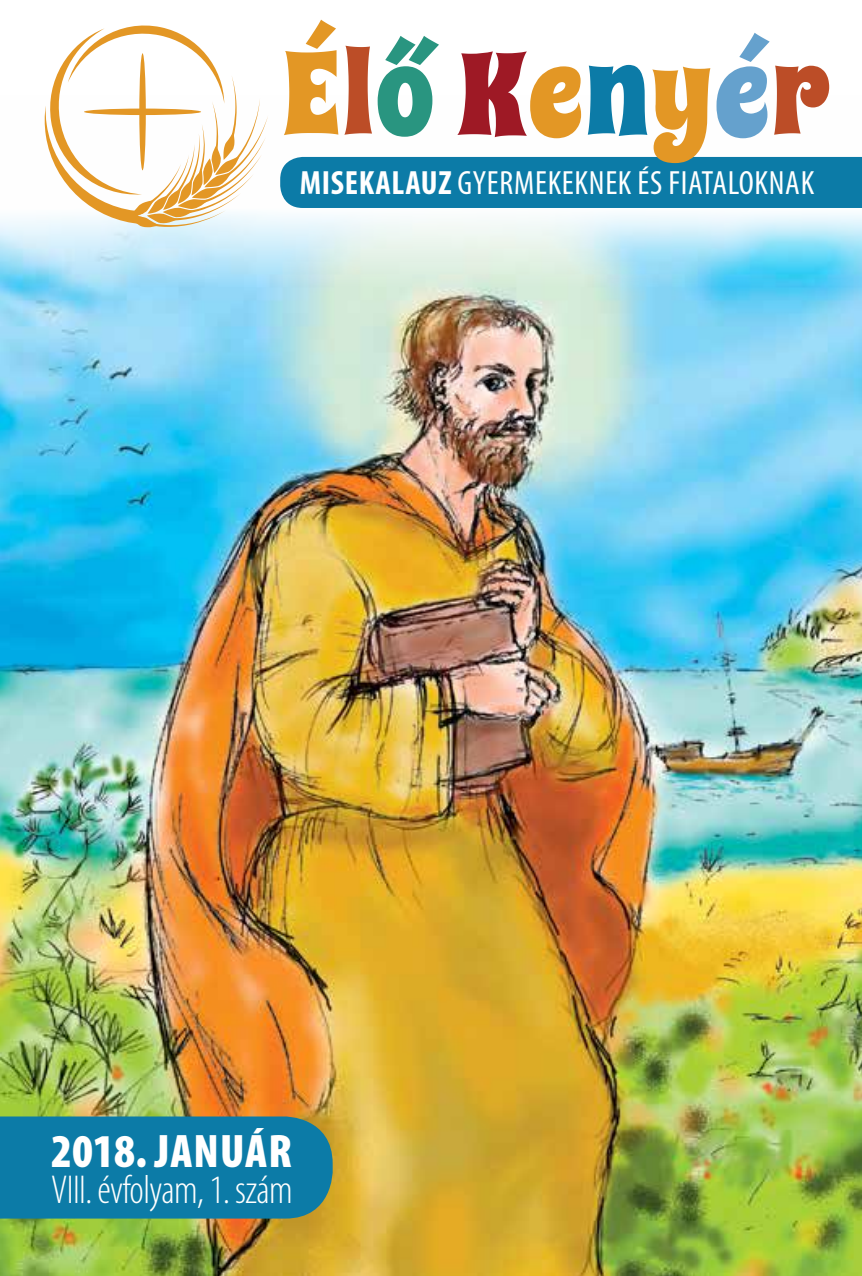
<style>
.page{position:relative;width:862px;height:1276px;background:#fff}
.page>*{position:absolute;margin:0;border:0;box-sizing:border-box;transform-origin:0 0}
.t1{font:117px "Spicy Rice";letter-spacing:.02em;color:#e39725}
.t2{font:900 condensed 47.25px "Myriad Pro";letter-spacing:.015em;color:#fff}
.t3{font:300 condensed 40.5px "Myriad Pro";letter-spacing:-.015em;color:#fff}
.t4{font:condensed 33.75px "Myriad Pro";letter-spacing:.02em;color:#fff}
.s1{color:#bc4d27}
.s2{color:#299580}
.s3{color:#9e1925}
.s4{color:#0c7ba7}
.s5{color:#65a1cd}
.s6{font-weight:700}
</style>
<div class="page">
<img style="left:0;top:156px;width:861px;height:1120px">
<div style="left:0;top:1116px;width:332px;height:102px;background:#0c7ba7"></div>
<div style="left:280px;top:157px;width:581px;height:51px;background:#0c7ba7"></div>
<svg style="left:44px;top:25px;width:224px;height:202px"></svg>
<div style="left:84px;top:109px;width:117px;height:6px;background:#e39725;border-radius:50%"></div>
<h1 class="t1" style="left:281px;top:14px;width:549px">É<span class="s1">l</span><span class="s2">ő</span> <span class="s3">K</span>e<span class="s4">n</span>y<span class="s5">é</span><span class="s1">r</span></h1>
<p class="t4" style="left:299px;top:165px;width:516px"><span class="s6">MISEKALAUZ</span> GYERMEKEKNEK ÉS FIATALOKNAK</p>
<h2 class="t2" style="left:51px;top:1125px;width:242px">2018. JANUÁR</h2>
<p class="t3" style="left:51px;top:1168px;width:243px">VIII. évfolyam, 1. szám</p>
</div>
